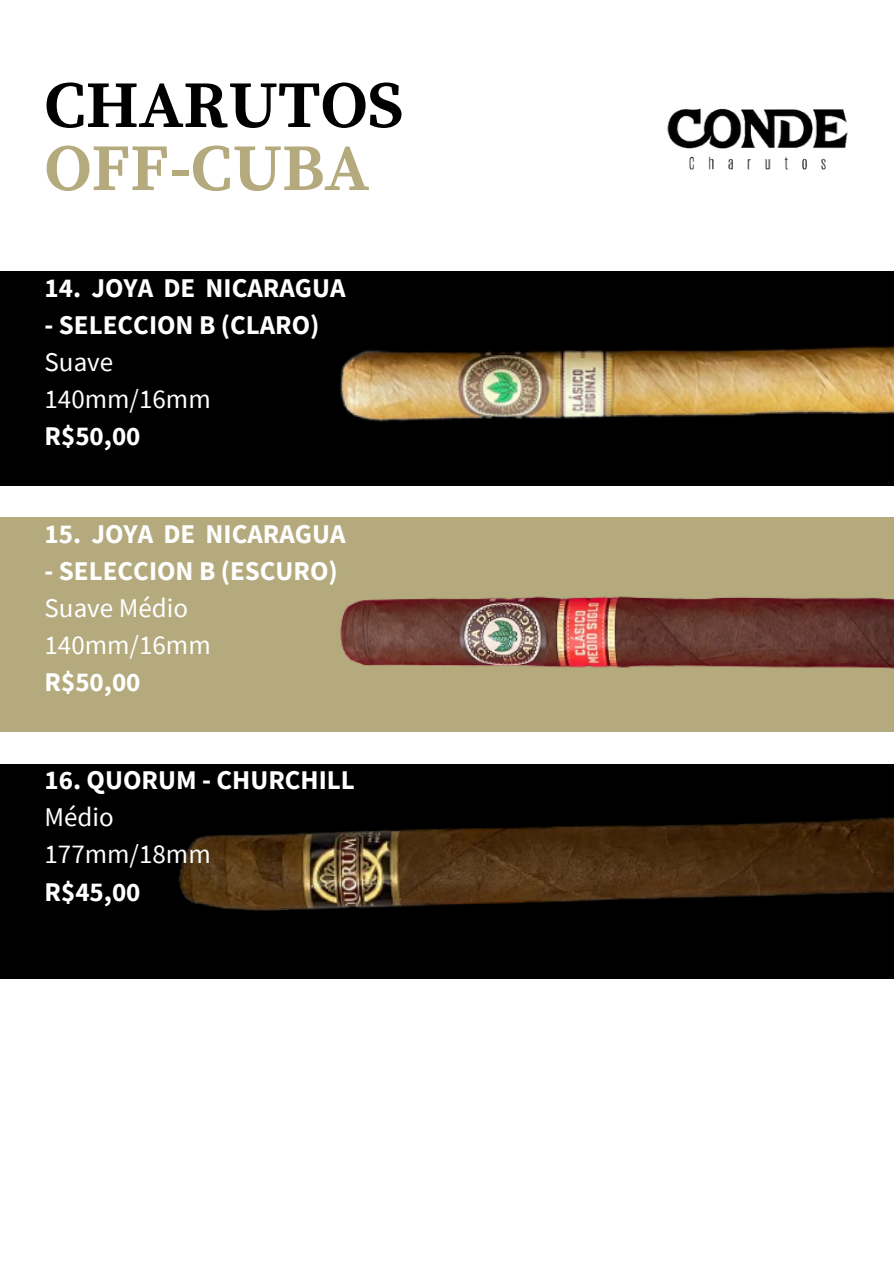
<style>
.page{position:relative;width:894px;height:1264px;background:#fff}
.page>*{position:absolute;margin:0;border:0;box-sizing:border-box;transform-origin:0 0}
.t1{font:700 66.45px/63px "Source Serif Pro";color:#000}
.t2{font:700 27px "Source Sans Pro";color:#fff}
.t3{font:27px "Source Sans Pro";color:#fff}
.s1{color:#b4aa7d}
</style>
<div class="page">
<div style="left:0;top:271px;width:893px;height:215px;background:#000"></div>
<div style="left:0;top:517px;width:893px;height:215px;background:#b4aa7d"></div>
<div style="left:0;top:763px;width:893px;height:215px;background:#000"></div>
<img style="left:667px;top:108px;width:181px;height:62px">
<img style="left:340px;top:596px;width:553px;height:73px">
<img style="left:340px;top:346px;width:553px;height:76px">
<img style="left:179px;top:817px;width:714px;height:94px">
<p class="t1" style="left:45px;top:76px;width:360px">CHARUTOS<br><span class="s1">OFF-CUBA</span></p>
<h1 class="t2" style="left:45px;top:270px;width:302px">14. JOYA DE NICARAGUA</h1>
<h1 class="t2" style="left:45px;top:307px;width:276px">- SELECCION B (CLARO)</h1>
<p class="t3" style="left:45px;top:344px;width:70px">Suave</p>
<p class="t3" style="left:45px;top:382px;width:168px">140mm/16mm</p>
<p class="t2" style="left:45px;top:419px;width:97px">R$50,00</p>
<p class="t2" style="left:45px;top:516px;width:302px">15. JOYA DE NICARAGUA</p>
<p class="t2" style="left:45px;top:553px;width:295px">- SELECCION B (ESCURO)</p>
<p class="t3" style="left:45px;top:590px;width:145px">Suave Médio</p>
<p class="t3" style="left:45px;top:627px;width:168px">140mm/16mm</p>
<p class="t2" style="left:45px;top:664px;width:97px">R$50,00</p>
<p class="t2" style="left:45px;top:762px;width:312px">16. QUORUM - CHURCHILL</p>
<p class="t3" style="left:45px;top:799px;width:71px">Médio</p>
<p class="t3" style="left:45px;top:836px;width:168px">177mm/18mm</p>
<p class="t2" style="left:45px;top:874px;width:97px">R$45,00</p>
</div>
